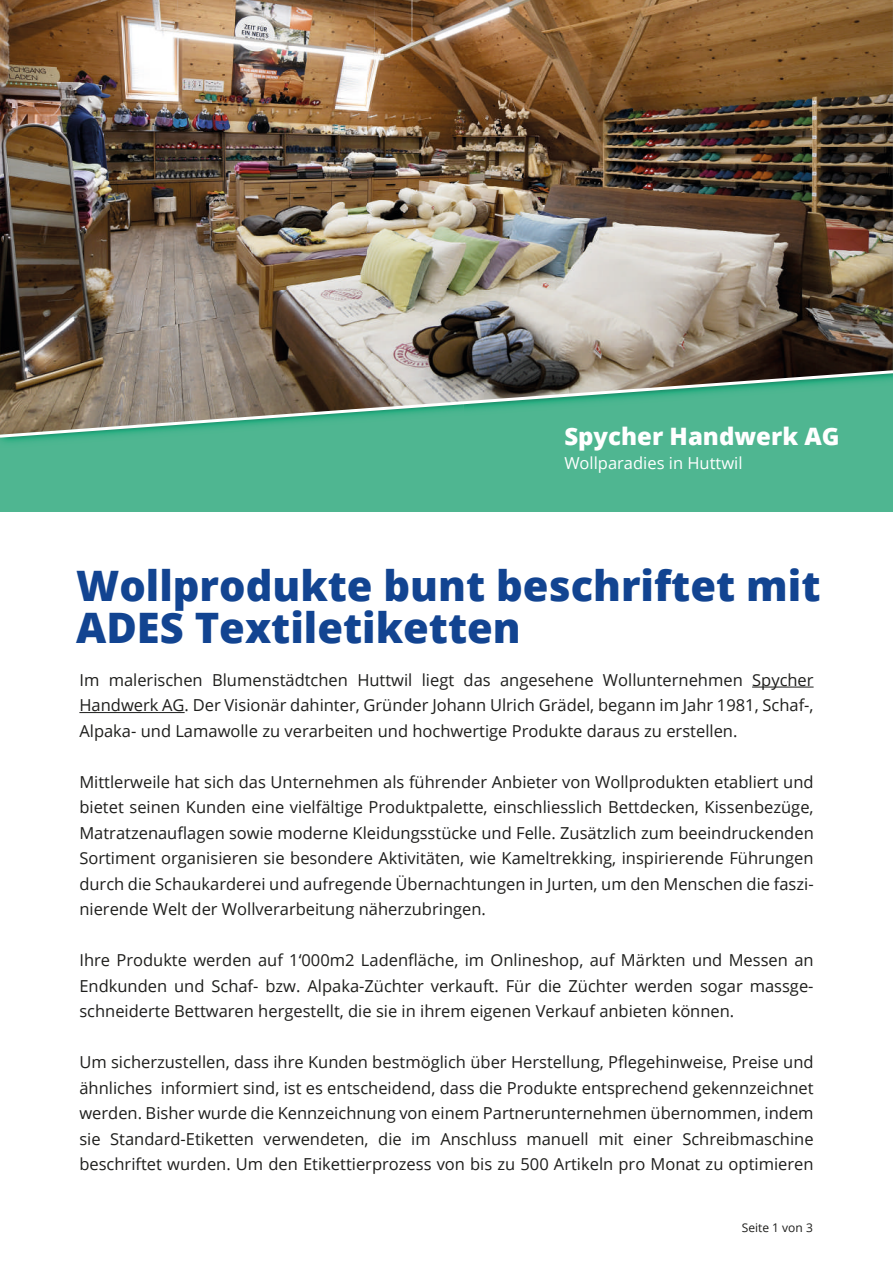
<style>
.page{position:relative;width:893px;height:1263px;background:#fff}
.page>*{position:absolute;margin:0;border:0;box-sizing:border-box;transform-origin:0 0}
.t1{font:800 42px/42px "Open Sans";color:#124491}
.t2{font:800 24px "Open Sans";color:#fff}
.t3{font:16.5px/25.5px "Open Sans";color:#1e1e1c;text-align:justify}
.t4{font:16.5px "Open Sans";color:#fff}
.t5{font:12px "Open Sans";color:#1e1e1c}
</style>
<div class="page">
<div style="left:0;top:358px;width:893px;height:153px;background:#4fb691"></div>
<img style="left:0;top:0;width:735px;height:290px">
<img style="left:735px;top:0;width:158px;height:369px">
<img style="left:0;top:290px;width:683px;height:79px">
<img style="left:683px;top:290px;width:53px;height:79px">
<hr style="left:752px;top:687px;width:62px;height:1px;background:#1e1e1c">
<hr style="left:79px;top:712px;width:106px;height:1px;background:#1e1e1c">
<svg style="left:0;top:369px;width:893px;height:70px"></svg>
<h2 class="t2" style="left:564px;top:418px;width:277px">Spycher Handwerk AG</h2>
<p class="t4" style="left:564px;top:451px;width:180px">Wollparadies in Huttwil</p>
<h1 class="t1" style="left:76px;top:562px;width:746px">Wollprodukte bunt beschriftet mit<br>ADES Textiletiketten</h1>
<p class="t3" style="left:79px;top:667px;width:736px">Im malerischen Blumenstädtchen Huttwil liegt das angesehene Wollunternehmen Spycher Handwerk AG. Der Visionär dahinter, Gründer Johann Ulrich Grädel, begann im Jahr 1981, Schaf-, Alpaka- und Lamawolle zu verarbeiten und hochwertige Produkte daraus zu erstellen.</p>
<p class="t3" style="left:79px;top:769px;width:736px">Mittlerweile hat sich das Unternehmen als führender Anbieter von Wollprodukten etabliert und bietet seinen Kunden eine vielfältige Produktpalette, einschliesslich Bettdecken, Kissenbezüge, Matratzenauflagen sowie moderne Kleidungsstücke und Felle. Zusätzlich zum beeindruckenden Sortiment organisieren sie besondere Aktivitäten, wie Kameltrekking, inspirierende Führungen durch die Schaukarderei und aufregende Übernachtungen in Jurten, um den Menschen die faszi&shy;nierende Welt der Wollverarbeitung näherzubringen.</p>
<p class="t3" style="left:79px;top:947px;width:736px">Ihre Produkte werden auf 1‘000m2 Ladenfläche, im Onlineshop, auf Märkten und Messen an Endkunden und Schaf- bzw. Alpaka-Züchter verkauft. Für die Züchter werden sogar massge&shy;schneiderte Bettwaren hergestellt, die sie in ihrem eigenen Verkauf anbieten können.</p>
<p class="t3" style="left:79px;top:1049px;width:736px">Um sicherzustellen, dass ihre Kunden bestmöglich über Herstellung, Pflegehinweise, Preise und ähnliches informiert sind, ist es entscheidend, dass die Produkte entsprechend gekennzeichnet werden. Bisher wurde die Kennzeichnung von einem Partnerunternehmen übernommen, indem sie Standard-Etiketten verwendeten, die im Anschluss manuell mit einer Schreibmaschine beschriftet wurden. Um den Etikettierprozess von bis zu 500 Artikeln pro Monat zu optimieren</p>
<p class="t5" style="left:742px;top:1220px;width:73px">Seite 1 von 3</p>
</div>
